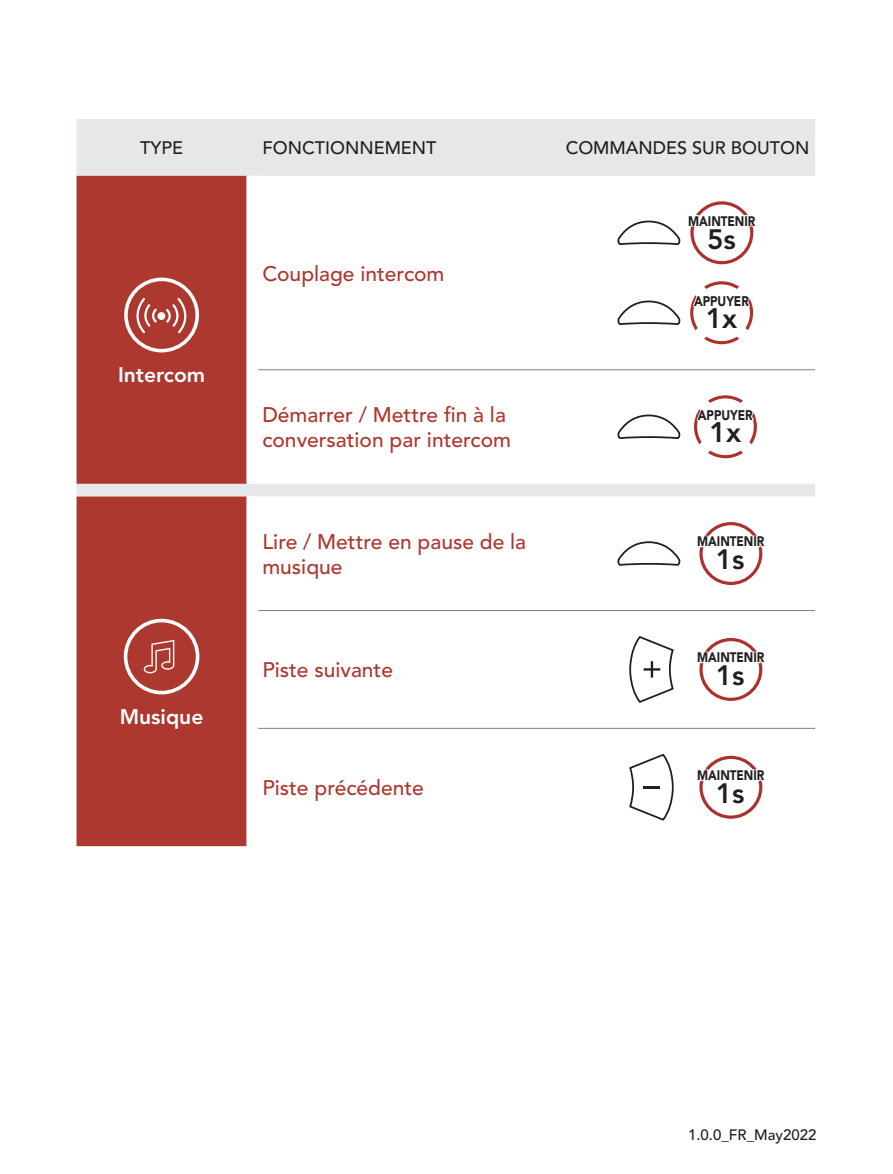
<style>
.page{position:relative;width:893px;height:1174px;background:#fff}
.page>*{position:absolute;margin:0;border:0;box-sizing:border-box;transform-origin:0 0}
.t1{font:800 28.2px "Avenir LT Std";color:#231f20}
.t2{font:800 27.9px "Avenir LT Std";color:#231f20}
.t3{font:500 21px/25.2px "Avenir LT Std";color:#ac382f}
.t4{font:800 21px "Avenir LT Std";color:#fff}
.t5{font:500 18px "Avenir LT Std";color:#231f20}
.t6{font:500 15px "Avenir LT Std";color:#231f20}
.t7{font:900 13.8px "Avenir LT Std";color:#231f20;scale:.85 1}
</style>
<div class="page">
<svg style="left:77px;top:119px;width:738px;height:377px"></svg>
<div style="left:77px;top:176px;width:170px;height:670px;background:#ac382f"></div>
<svg style="left:247px;top:176px;width:11px;height:320px"></svg>
<hr style="left:258px;top:369px;width:302px;height:1px;background:#808285">
<hr style="left:560px;top:369px;width:255px;height:1px;background:#808285">
<hr style="left:258px;top:610px;width:302px;height:1px;background:#808285">
<hr style="left:560px;top:610px;width:255px;height:1px;background:#808285">
<hr style="left:258px;top:728px;width:302px;height:1px;background:#808285">
<hr style="left:560px;top:728px;width:255px;height:1px;background:#808285">
<svg style="left:124px;top:278px;width:75px;height:74px;background:#bd615a"></svg>
<div style="left:158px;top:313px;width:7px;height:6px;background:#fff;border-radius:50%"></div>
<svg style="left:617px;top:221px;width:63px;height:24px"></svg>
<svg style="left:687px;top:201px;width:71px;height:63px"></svg>
<svg style="left:617px;top:300px;width:63px;height:25px"></svg>
<svg style="left:690px;top:281px;width:63px;height:63px"></svg>
<svg style="left:617px;top:414px;width:63px;height:25px"></svg>
<svg style="left:694px;top:395px;width:63px;height:63px"></svg>
<svg style="left:124px;top:619px;width:75px;height:75px;background:#bb5c54"></svg>
<svg style="left:617px;top:541px;width:63px;height:25px"></svg>
<svg style="left:699px;top:522px;width:64px;height:63px"></svg>
<svg style="left:629px;top:636px;width:45px;height:67px"></svg>
<svg style="left:699px;top:638px;width:64px;height:63px"></svg>
<svg style="left:629px;top:754px;width:45px;height:66px"></svg>
<svg style="left:699px;top:755px;width:64px;height:63px"></svg>
<p class="t5" style="left:140px;top:138px;width:45px">TYPE</p>
<p class="t5" style="left:262px;top:138px;width:176px">FONCTIONNEMENT</p>
<p class="t5" style="left:566px;top:138px;width:245px">COMMANDES SUR BOUTON</p>
<p class="t7" style="left:688px;top:212px;width:81px">MAINTENIR</p>
<p class="t4" style="left:118px;top:362px;width:89px">Intercom</p>
<p class="t4" style="left:120px;top:704px;width:85px">Musique</p>
<p class="t3" style="left:262px;top:261px;width:184px">Couplage intercom</p>
<p class="t3" style="left:262px;top:403px;width:250px">Démarrer / Mettre fin à la conversation par intercom</p>
<p class="t3" style="left:262px;top:529px;width:265px">Lire / Mettre en pause de la musique</p>
<h2 class="t2" style="left:707px;top:222px;width:30px">5s</h2>
<p class="t7" style="left:694px;top:292px;width:66px">APPUYER</p>
<h1 class="t1" style="left:706px;top:301px;width:33px">1x</h1>
<p class="t7" style="left:698px;top:406px;width:66px">APPUYER</p>
<h1 class="t1" style="left:709px;top:415px;width:33px">1x</h1>
<p class="t7" style="left:697px;top:533px;width:81px">MAINTENIR</p>
<h2 class="t2" style="left:716px;top:543px;width:30px">1s</h2>
<p class="t7" style="left:697px;top:649px;width:81px">MAINTENIR</p>
<p class="t3" style="left:262px;top:658px;width:132px">Piste suivante</p>
<h2 class="t2" style="left:716px;top:659px;width:30px">1s</h2>
<p class="t7" style="left:697px;top:767px;width:81px">MAINTENIR</p>
<p class="t3" style="left:262px;top:776px;width:163px">Piste précédente</p>
<h2 class="t2" style="left:716px;top:777px;width:30px">1s</h2>
<p class="t6" style="left:688px;top:1126px;width:130px">1.0.0_FR_May2022</p>
</div>
